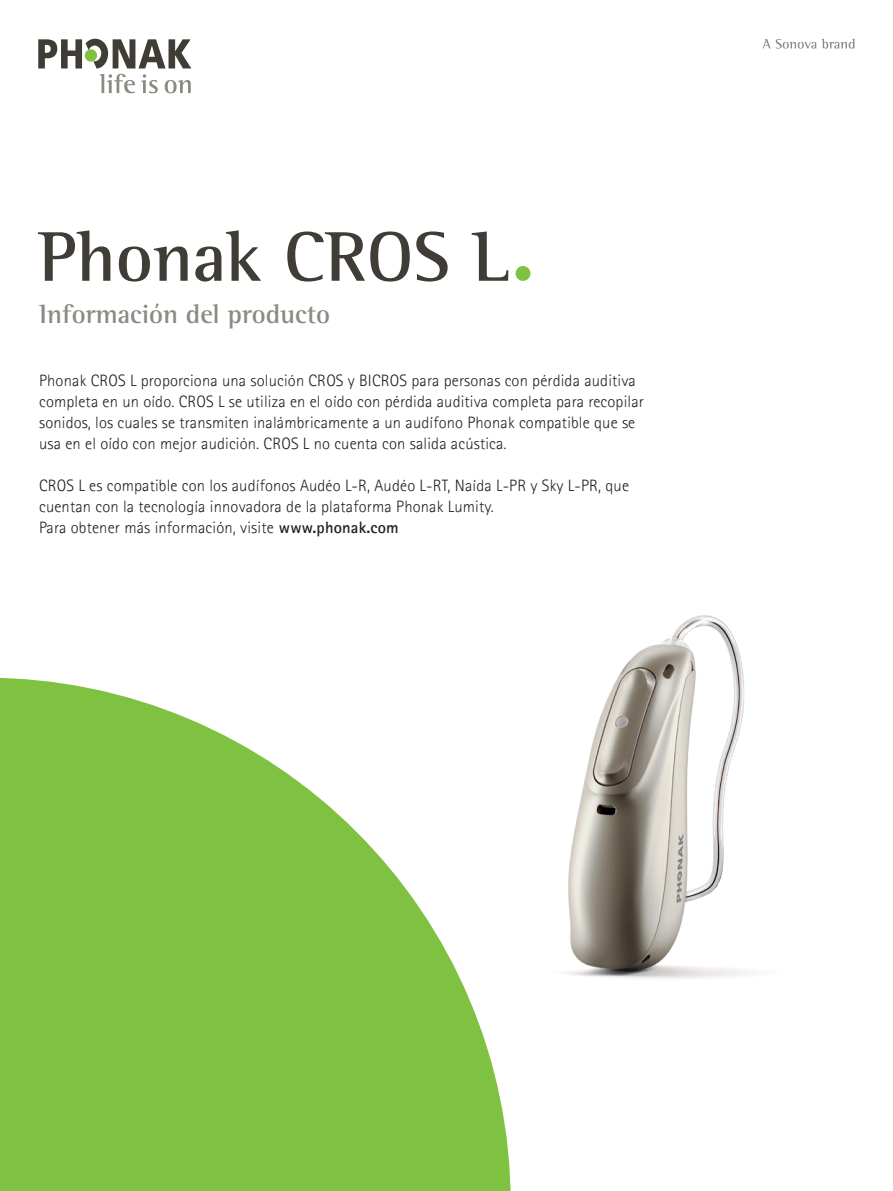
<style>
.page{position:relative;width:893px;height:1191px;background:#fff}
.page>*{position:absolute;margin:0;border:0;box-sizing:border-box;transform-origin:0 0}
.t1{font:700 72px "Rotis Semifor Phonak";color:#3f3d36}
.t2{font:700 27px "Rotis Semifor Phonak";color:#8b8b83}
.t3{font:300 16.5px/21px "Rotis Sansfor Phonak";letter-spacing:.01em;color:#231f20}
.s1{font-weight:700}
</style>
<div class="page">
<img style="left:566px;top:615px;width:187px;height:364px">
<svg style="left:38px;top:39px;width:153px;height:54px"></svg>
<svg style="left:763px;top:39px;width:53px;height:10px"></svg>
<svg style="left:822px;top:39px;width:32px;height:10px"></svg>
<div style="left:516px;top:266px;width:14px;height:15px;background:#7fc241;border-radius:50%"></div>
<svg style="left:0;top:677px;width:511px;height:514px;fill:#7fc241"></svg>
<h1 class="t1" style="left:38px;top:213px;width:474px">Phonak CROS L</h1>
<h2 class="t2" style="left:39px;top:297px;width:293px">Información del producto</h2>
<p class="t3" style="left:39px;top:370px;width:606px">Phonak CROS L proporciona una solución CROS y BICROS para personas con pérdida auditiva completa en un oído. CROS L se utiliza en el oído con pérdida auditiva completa para recopilar sonidos, los cuales se transmiten inalámbricamente a un audífono Phonak compatible que se usa en el oído con mejor audición. CROS L no cuenta con salida acústica.</p>
<p class="t3" style="left:39px;top:475px;width:591px">CROS L es compatible con los audífonos Audéo L-R, Audéo L-RT, Naída L-PR y Sky L-PR, que cuentan con la tecnología innovadora de la plataforma Phonak Lumity.<br>Para obtener más información, visite <span class="s1">www.phonak.com</span></p>
</div>
